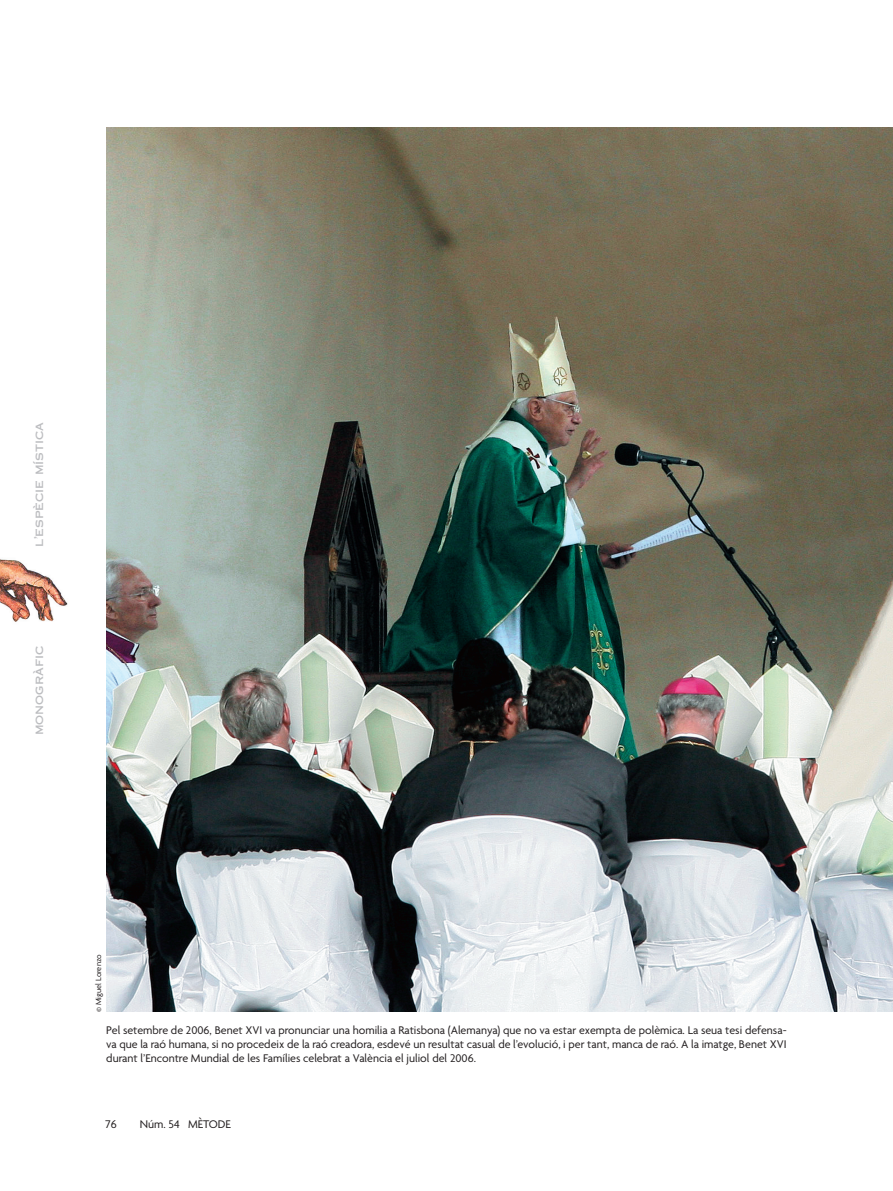
<style>
.page{position:relative;width:893px;height:1191px;background:#fff}
.page>*{position:absolute;margin:0;border:0;box-sizing:border-box;transform-origin:0 0}
.t1{font:12px/14.2px "Agenda";color:#231f20;text-align:justify}
.t2{font:12px "Copperplate Thirty One AB";color:#bcbdc0}
.t3{font:8.25px "Agenda";color:#231f20}
</style>
<div class="page">
<img style="left:0;top:127px;width:893px;height:885px">
<p class="t2" style="left:32px;top:547px;width:127px;rotate:-90deg">l’espècie mística</p>
<p class="t2" style="left:32px;top:735px;width:91px;rotate:-90deg">monogràfic</p>
<p class="t3" style="left:95px;top:1012px;width:59px;rotate:-90deg">© Miguel Lorenzo</p>
<p class="t1" style="left:106px;top:1023px;width:682px">Pel setembre de 2006, Benet XVI va pronunciar una homilia a Ratisbona (Alemanya) que no va estar exempta de polèmica. La seua tesi defensa&shy;va que la raó humana, si no procedeix de la raó creadora, esdevé un resultat casual de l’evolució, i per tant, manca de raó. A la imatge, Benet XVI durant l’Encontre Mundial de les Famílies celebrat a València el juliol del 2006.</p>
<p class="t1" style="left:106px;top:1118px;width:13px">76</p>
<p class="t1" style="left:140px;top:1118px;width:93px">Núm. 54 MÈTODE</p>
</div>
